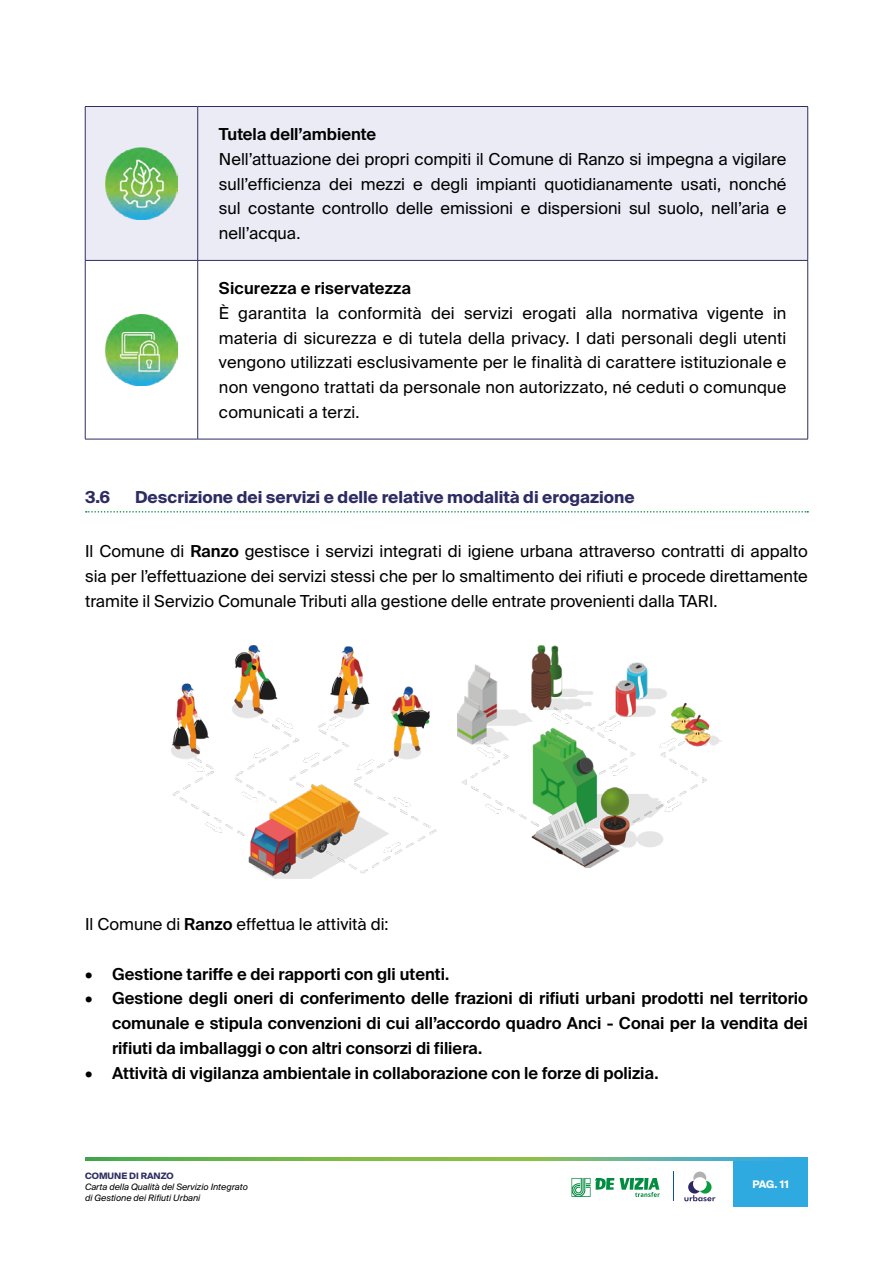
<style>
.page{position:relative;width:893px;height:1263px;background:#fff}
.page>*{position:absolute;margin:0;border:0;box-sizing:border-box;transform-origin:0 0}
.t1{font:16.5px/24.8px "Suisse Intl";color:#000;text-align:justify}
.t2{font:600 16.5px/24.8px "Suisse Intl";color:#000;text-align:justify}
.t3{font:700 16.5px "Suisse Intl";color:#2d2c63}
.t4{font:700 10.5px "Suisse Intl";color:#fff}
.t5{font:italic 8.85px/10.8px "Suisse Intl";color:#000}
.t6{font:700 8.85px "Suisse Intl";color:#2d2c63}
.s1{font-weight:600}
</style>
<div class="page">
<div style="left:733px;top:1161px;width:75px;height:46px;background:#2eaae0"></div>
<svg style="left:571px;top:1178px;width:43px;height:19px"></svg>
<svg style="left:620px;top:1178px;width:40px;height:19px"></svg>
<svg style="left:684px;top:1171px;width:31px;height:30px"></svg>
<svg style="left:673px;top:1172px;width:1px;height:29px"></svg>
<svg style="left:85px;top:1158px;width:723px;height:3px;background:#6ab66c"></svg>
<svg style="left:86px;top:511px;width:722px;height:2px"></svg>
<div style="left:86px;top:107px;width:721px;height:153px;background:#eaebf5"></div>
<hr style="left:85px;top:106px;width:113px;height:1px;background:#2d2c63">
<hr style="left:85px;top:107px;width:1px;height:153px;background:#2d2c63">
<hr style="left:198px;top:106px;width:610px;height:1px;background:#2d2c63">
<hr style="left:197px;top:107px;width:1px;height:153px;background:#2d2c63">
<hr style="left:807px;top:107px;width:1px;height:153px;background:#2d2c63">
<hr style="left:85px;top:260px;width:113px;height:1px;background:#2d2c63">
<hr style="left:85px;top:261px;width:1px;height:178px;background:#2d2c63">
<hr style="left:198px;top:260px;width:610px;height:1px;background:#2d2c63">
<hr style="left:197px;top:261px;width:1px;height:178px;background:#2d2c63">
<hr style="left:807px;top:261px;width:1px;height:178px;background:#2d2c63">
<hr style="left:85px;top:439px;width:113px;height:1px;background:#2d2c63">
<hr style="left:198px;top:439px;width:610px;height:1px;background:#2d2c63">
<img style="left:106px;top:148px;width:71px;height:71px">
<img style="left:106px;top:314px;width:71px;height:71px">
<img style="left:172px;top:646px;width:549px;height:232px">
<p class="t2" style="left:219px;top:122px;width:159px">Tutela dell’ambiente</p>
<p class="t1" style="left:219px;top:147px;width:569px">Nell’attuazione dei propri compiti il Comune di Ranzo si impegna a vigilare sull’efficienza dei mezzi e degli impianti quotidianamente usati, nonché sul costante controllo delle emissioni e dispersioni sul suolo, nell’aria e nell’acqua.</p>
<p class="t2" style="left:219px;top:276px;width:194px">Sicurezza e riservatezza</p>
<p class="t1" style="left:219px;top:301px;width:569px">È garantita la conformità dei servizi erogati alla normativa vigente in materia di sicurezza e di tutela della privacy. I dati personali degli utenti vengono utilizzati esclusivamente per le finalità di carattere istituzionale e non vengono trattati da personale non autorizzato, né ceduti o comunque comunicati a terzi.</p>
<p class="t3" style="left:85px;top:487px;width:27px">3.6</p>
<p class="t3" style="left:135px;top:487px;width:501px">Descrizione dei servizi e delle relative modalità di erogazione</p>
<p class="t1" style="left:85px;top:539px;width:724px">Il Comune di <span class="s1">Ranzo</span> gestisce i servizi integrati di igiene urbana attraverso contratti di appalto sia per l’effettuazione dei servizi stessi che per lo smaltimento dei rifiuti e procede direttamente tramite il Servizio Comunale Tributi alla gestione delle entrate provenienti dalla TARI.</p>
<p class="t1" style="left:85px;top:912px;width:305px">Il Comune di <span class="s1">Ranzo</span> effettua le attività di:</p>
<p class="t2" style="left:85px;top:961px;width:366px">• Gestione tariffe e dei rapporti con gli utenti.</p>
<p class="t2" style="left:112px;top:986px;width:697px;text-indent:-27px">• Gestione degli oneri di conferimento delle frazioni di rifiuti urbani prodotti nel territorio comunale e stipula convenzioni di cui all’accordo quadro Anci - Conai per la vendita dei rifiuti da imballaggi o con altri consorzi di filiera.</p>
<p class="t2" style="left:85px;top:1060px;width:575px">• Attività di vigilanza ambientale in collaborazione con le forze di polizia.</p>
<p class="t6" style="left:85px;top:1171px;width:90px">COMUNE DI RANZO</p>
<p class="t5" style="left:85px;top:1182px;width:164px">Carta della Qualità del Servizio Integrato di Gestione dei Rifiuti Urbani</p>
<p class="t4" style="left:753px;top:1178px;width:38px">PAG. 11</p>
</div>
